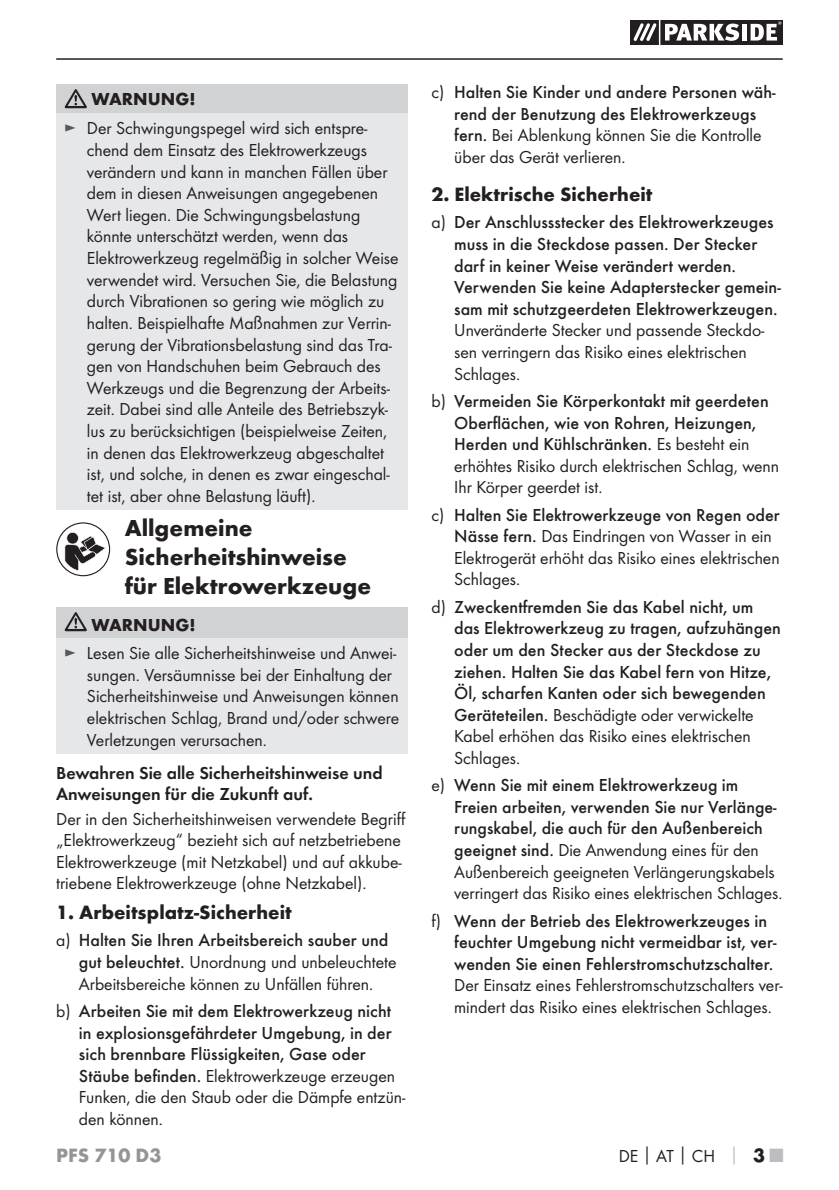
<style>
.page{position:relative;width:839px;height:1190px;background:#fff}
.page>*{position:absolute;margin:0;border:0;box-sizing:border-box;transform-origin:0 0}
.t1{font:700 24px/28.8px "Futura";color:#231f20}
.t2{font:700 20px "Futura";color:#231f20}
.t3{font:700 20px "Futura";color:#939598}
.t4{font:18px/21.6px "Futura Boo";color:#231f20}
.t5{font:500 18px/21.6px "Futura";color:#231f20}
.t6{font:18px/21.6px "Futura Dem";color:#231f20}
.t7{font:700 18px "Futura";color:#231f20}
.s1{color:#57585a}
.s2{font-family:"Futura Boo";font-weight:400}
.s3{font-family:"Futura";font-weight:500}
.s4{font-family:"Futura";font-weight:700}
.s5{font-family:"Futura";font-weight:700;color:#bcbdc0}
.s6{font-family:"Futura";font-weight:700;font-size:20px}
.s7{font-family:"Futura";font-weight:700;font-size:20px;color:#bcbdc0}
</style>
<div class="page">
<hr style="left:56px;top:58px;width:726px;height:2px;background:#231f20">
<svg style="left:630px;top:20px;width:152px;height:25px"></svg>
<hr style="left:658px;top:20px;width:2px;height:25px;background:#fff">
<div style="left:56px;top:85px;width:351px;height:28px;background:#d1d2d4"></div>
<div style="left:56px;top:113px;width:351px;height:397px;background:#e6e7e9"></div>
<svg style="left:65px;top:89px;width:22px;height:19px"></svg>
<div style="left:56px;top:607px;width:351px;height:30px;background:#d1d2d4"></div>
<div style="left:56px;top:637px;width:351px;height:116px;background:#e6e7e9"></div>
<svg style="left:65px;top:612px;width:22px;height:19px"></svg>
<div style="left:56px;top:522px;width:54px;height:54px;border:1px solid #231f20;border-radius:50%"></div>
<svg style="left:64px;top:532px;width:42px;height:39px"></svg>
<p class="t7" style="left:91px;top:92px;width:105px">WARNUNG!</p>
<p class="t4" style="left:87px;top:119px;width:313px;text-indent:-23px"><span class="s1">►</span> Der Schwingungspegel wird sich entspre&shy;chend dem Einsatz des Elektrowerkzeugs verändern und kann in manchen Fällen über dem in diesen Anweisungen angegebenen Wert liegen. Die Schwingungsbelastung könnte unterschätzt werden, wenn das Elektrowerkzeug regelmäßig in solcher Weise verwendet wird. Versuchen Sie, die Belastung durch Vibrationen so gering wie möglich zu halten. Beispielhafte Maßnahmen zur Verrin&shy;gerung der Vibrationsbelastung sind das Tra&shy;gen von Handschuhen beim Gebrauch des Werkzeugs und die Begrenzung der Arbeits&shy;zeit. Dabei sind alle Anteile des Betriebszyk&shy;lus zu berücksichtigen (beispielweise Zeiten, in denen das Elektrowerkzeug abgeschaltet ist, und solche, in denen es zwar eingeschal&shy;tet ist, aber ohne Belastung läuft).</p>
<h1 class="t1" style="left:125px;top:516px;width:248px">Allgemeine<br>Sicherheitshinweise für Elektrowerkzeuge</h1>
<p class="t7" style="left:91px;top:618px;width:105px">WARNUNG!</p>
<p class="t4" style="left:87px;top:643px;width:313px;text-indent:-23px"><span class="s1">►</span> Lesen Sie alle Sicherheitshinweise und Anwei&shy;sungen. Versäumnisse bei der Einhaltung der Sicherheitshinweise und Anweisungen können elektrischen Schlag, Brand und/oder schwere Verletzungen verursachen.</p>
<p class="t6" style="left:56px;top:763px;width:328px">Bewahren Sie alle Sicherheitshinweise und<br>Anweisungen für die Zukunft auf.</p>
<p class="t4" style="left:56px;top:808px;width:350px">Der in den Sicherheitshinweisen verwendete Begriff „Elektrowerkzeug“ bezieht sich auf netzbetriebene Elektrowerkzeuge (mit Netzkabel) und auf akkube&shy;triebene Elektrowerkzeuge (ohne Netzkabel).</p>
<p class="t2" style="left:56px;top:904px;width:237px">1. Arbeitsplatz-Sicherheit</p>
<p class="t5" style="left:56px;top:930px;width:333px"><span class="s2">a)</span> Halten Sie Ihren Arbeitsbereich sauber und</p>
<p class="t4" style="left:79px;top:952px;width:319px"><span class="s3">gut beleuchtet.</span> Unordnung und unbeleuchtete<br>Arbeitsbereiche können zu Unfällen führen.</p>
<p class="t5" style="left:79px;top:1001px;width:314px;text-align:justify;text-indent:-23px"><span class="s2">b)</span> Arbeiten Sie mit dem Elektrowerkzeug nicht in explosionsgefährdeter Umgebung, in der sich brennbare Flüssigkeiten, Gase oder</p>
<p class="t4" style="left:79px;top:1065px;width:328px"><span class="s3">Stäube befinden.</span> Elektrowerkzeuge erzeugen<br>Funken, die den Staub oder die Dämpfe entzün&shy;den können.</p>
<p class="t5" style="left:431px;top:82px;width:345px;text-align:center"><span class="s2">c)</span> Halten Sie Kinder und andere Personen wäh&shy;rend der Benutzung des Elektrowerkzeugs</p>
<p class="t4" style="left:454px;top:125px;width:309px"><span class="s3">fern.</span> Bei Ablenkung können Sie die Kontrolle über das Gerät verlieren.</p>
<p class="t2" style="left:431px;top:186px;width:222px">2. Elektrische Sicherheit</p>
<p class="t5" style="left:454px;top:212px;width:328px;text-indent:-23px"><span class="s2">a)</span> Der Anschlussstecker des Elektrowerkzeuges muss in die Steckdose passen. Der Stecker darf in keiner Weise verändert werden.<br>Verwenden Sie keine Adapterstecker gemein&shy;sam mit schutzgeerdeten Elektrowerkzeugen.</p>
<p class="t4" style="left:454px;top:320px;width:311px">Unveränderte Stecker und passende Steckdo&shy;sen verringern das Risiko eines elektrischen<br>Schlages.</p>
<p class="t5" style="left:431px;top:391px;width:338px;text-align:center"><span class="s2">b)</span> Vermeiden Sie Körperkontakt mit geerdeten<br>Oberflächen, wie von Rohren, Heizungen,<br>Herden und Kühlschränken. <span class="s2">Es besteht ein</span></p>
<p class="t4" style="left:454px;top:456px;width:326px">erhöhtes Risiko durch elektrischen Schlag, wenn<br>Ihr Körper geerdet ist.</p>
<p class="t5" style="left:431px;top:505px;width:350px"><span class="s2">c)</span> Halten Sie Elektrowerkzeuge von Regen oder</p>
<p class="t4" style="left:454px;top:526px;width:327px"><span class="s3">Nässe fern.</span> Das Eindringen von Wasser in ein<br>Elektrogerät erhöht das Risiko eines elektrischen<br>Schlages.</p>
<p class="t5" style="left:454px;top:597px;width:328px;text-indent:-23px"><span class="s2">d)</span> Zweckentfremden Sie das Kabel nicht, um das Elektrowerkzeug zu tragen, aufzuhängen oder um den Stecker aus der Steckdose zu ziehen. Halten Sie das Kabel fern von Hitze, Öl, scharfen Kanten oder sich bewegenden</p>
<p class="t4" style="left:454px;top:705px;width:301px"><span class="s3">Geräteteilen.</span> Beschädigte oder verwickelte<br>Kabel erhöhen das Risiko eines elektrischen<br>Schlages.</p>
<p class="t5" style="left:454px;top:775px;width:324px;text-indent:-23px"><span class="s2">e)</span> Wenn Sie mit einem Elektrowerkzeug im<br>Freien arbeiten, verwenden Sie nur Verlänge&shy;rungskabel, die auch für den Außenbereich</p>
<p class="t4" style="left:454px;top:840px;width:329px"><span class="s3">geeignet sind.</span> Die Anwendung eines für den<br>Außenbereich geeigneten Verlängerungskabels verringert das Risiko eines elektrischen Schlages.</p>
<p class="t5" style="left:454px;top:910px;width:323px;text-indent:-23px"><span class="s2">f)</span> Wenn der Betrieb des Elektrowerkzeuges in feuchter Umgebung nicht vermeidbar ist, ver&shy;wenden Sie einen Fehlerstromschutzschalter.</p>
<p class="t4" style="left:454px;top:975px;width:330px">Der Einsatz eines Fehlerstromschutzschalters ver&shy;mindert das Risiko eines elektrischen Schlages.</p>
<p class="t3" style="left:56px;top:1147px;width:106px">PFS 710 D3</p>
<p class="t4" style="left:618px;top:1146px;width:166px">DE<span class="s4">│</span>AT<span class="s4">│</span>CH <span class="s5">│</span> <span class="s6">3</span> <span class="s7">■</span></p>
</div>
